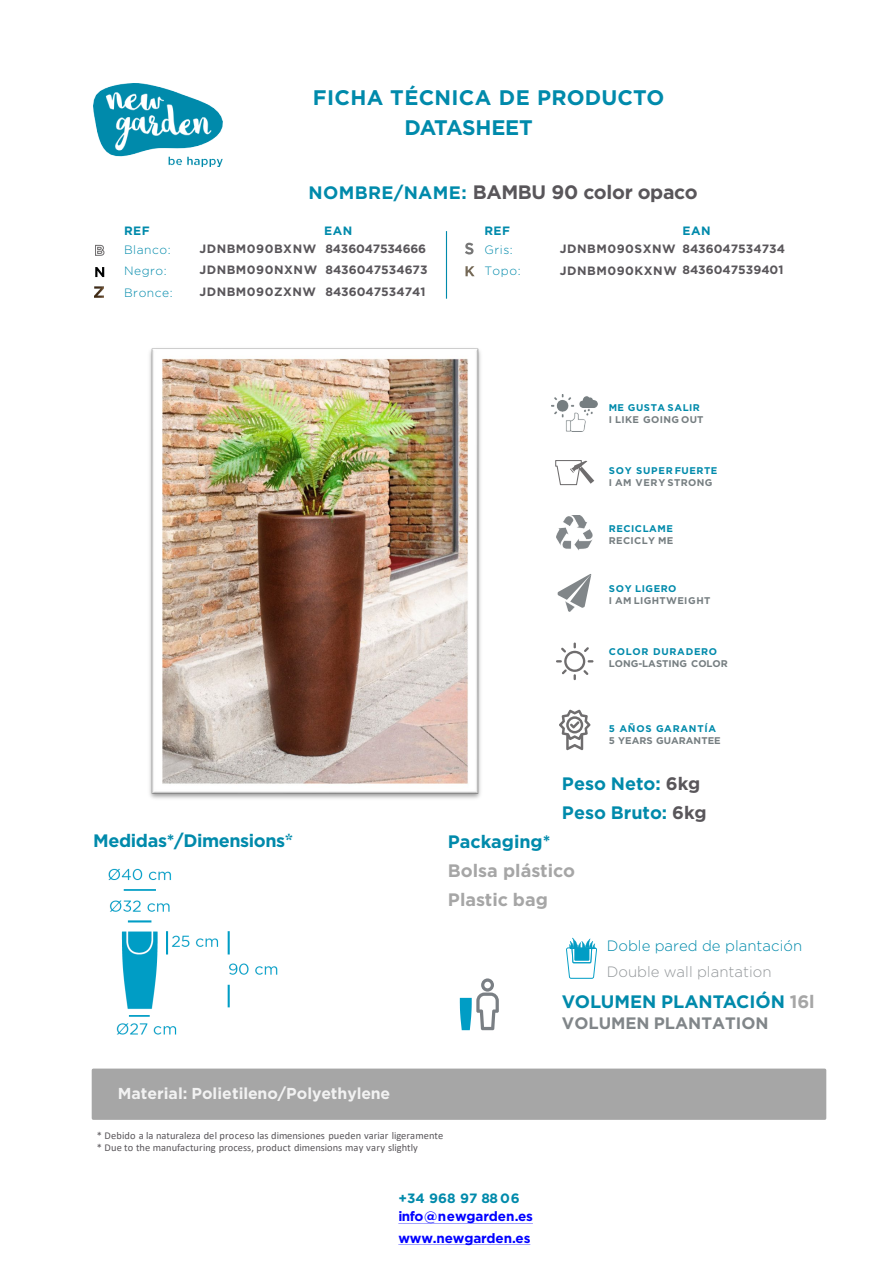
<style>
.page{position:relative;width:893px;height:1264px;background:#fff}
.page>*{position:absolute;margin:0;border:0;box-sizing:border-box;transform-origin:0 0}
.t1{font:700 21px/29.7px "Gotham";letter-spacing:.005em;color:#008aab}
.t2{font:700 19.5px "Gotham";letter-spacing:-.02em;color:#59565a}
.t3{font:700 18px "Gotham";letter-spacing:-.005em;color:#008aab}
.t4{font:700 18px "Gotham";color:#a6a6a6}
.t5{font:700 16.5px "Gotham";color:#818689}
.t6{font:700 15.9px "Gotham";letter-spacing:-.005em;color:#f2f2f2}
.t7{font:300 15px "Gotham";letter-spacing:.005em;color:#008aab}
.t8{font:300 15px "Gotham";letter-spacing:.005em;color:#93979a}
.t9{font:700 13.5px/21px "Gotham";letter-spacing:-.015em;color:#00f}
.t10{font:700 13.5px "Gotham";letter-spacing:.005em;color:#008aab}
.t11{font:700 12px "Gotham";letter-spacing:.045em;color:#59565a}
.t12{font:700 12px "Gotham";letter-spacing:.005em;color:#59565a}
.t13{font:300 12px "Gotham";letter-spacing:.045em;color:#008aab}
.t14{font:700 12px "Gotham";letter-spacing:-.02em;color:#59565a}
.t15{font:700 12px "Gotham";letter-spacing:.045em;color:#008aab}
.t16{font:10.5px "Calibri";letter-spacing:.005em;color:#59565a}
.t17{font:700 9.75px "Gotham";letter-spacing:.065em;color:#008aab}
.t18{font:700 9.75px "Gotham";letter-spacing:.03em;color:#767e81}
.t19{font:700 9.75px "Gotham";color:#767e81}
.s1{font-size:18px;color:#008aab}
.s2{color:#59565a}
.s3{font-family:"Lucida Sans";font-weight:600}
.s4{color:#a6a6a6}
</style>
<div class="page">
<img style="left:93px;top:84px;width:129px;height:83px">
<img style="left:556px;top:515px;width:36px;height:35px">
<svg style="left:557px;top:574px;width:34px;height:37px"></svg>
<img style="left:551px;top:394px;width:46px;height:37px">
<svg style="left:556px;top:642px;width:37px;height:38px"></svg>
<svg style="left:555px;top:460px;width:39px;height:25px"></svg>
<svg style="left:559px;top:709px;width:31px;height:41px"></svg>
<svg style="left:95px;top:245px;width:9px;height:10px"></svg>
<svg style="left:95px;top:267px;width:9px;height:10px"></svg>
<svg style="left:94px;top:286px;width:9px;height:12px"></svg>
<div style="left:93px;top:1069px;width:731px;height:49px;background:#a6a6a6"></div>
<div style="left:92px;top:1068px;width:734px;height:51px;border:3px solid #a6a6a6"></div>
<svg style="left:465px;top:266px;width:9px;height:10px"></svg>
<svg style="left:465px;top:243px;width:8px;height:11px"></svg>
<hr style="left:446px;top:231px;width:1px;height:67px;background:#008aab">
<img style="left:108px;top:868px;width:170px;height:167px">
<div style="left:248px;top:1019px;width:36px;height:30px;background:#fff"></div>
<svg style="left:460px;top:978px;width:38px;height:51px"></svg>
<img style="left:149px;top:348px;width:332px;height:451px">
<svg style="left:566px;top:937px;width:31px;height:41px"></svg>
<p class="t1" style="left:404px;top:82px;width:261px;text-indent:-92px">FICHA TÉCNICA DE PRODUCTO<br>DATASHEET</p>
<p class="t15" style="left:124px;top:224px;width:27px">REF</p>
<p class="t13" style="left:124px;top:243px;width:48px">Blanco:</p>
<p class="t13" style="left:124px;top:264px;width:44px">Negro:</p>
<p class="t13" style="left:124px;top:286px;width:50px">Bronce:</p>
<p class="t2" style="left:308px;top:181px;width:390px"><span class="s1">NOMBRE/NAME:</span> BAMBU 90 color opaco</p>
<p class="t11" style="left:199px;top:241px;width:118px">JDNBM090BXNW</p>
<p class="t11" style="left:199px;top:263px;width:119px">JDNBM090NXNW</p>
<p class="t11" style="left:199px;top:285px;width:118px">JDNBM090ZXNW</p>
<p class="t15" style="left:324px;top:224px;width:30px">EAN</p>
<p class="t14" style="left:325px;top:241px;width:102px">8436047534666</p>
<p class="t12" style="left:325px;top:263px;width:103px">8436047534673</p>
<p class="t12" style="left:325px;top:285px;width:101px">8436047534741</p>
<p class="t15" style="left:484px;top:224px;width:27px">REF</p>
<p class="t13" style="left:484px;top:243px;width:30px">Gris:</p>
<p class="t13" style="left:484px;top:264px;width:38px">Topo:</p>
<p class="t15" style="left:682px;top:224px;width:30px">EAN</p>
<p class="t12" style="left:682px;top:241px;width:104px">8436047534734</p>
<p class="t12" style="left:682px;top:263px;width:103px">8436047539401</p>
<p class="t11" style="left:559px;top:242px;width:117px">JDNBM090SXNW</p>
<p class="t11" style="left:559px;top:264px;width:119px">JDNBM090KXNW</p>
<p class="t17" style="left:608px;top:402px;width:93px">ME GUSTA SALIR</p>
<p class="t18" style="left:608px;top:414px;width:96px">I LIKE GOING OUT</p>
<p class="t17" style="left:608px;top:465px;width:110px">SOY SUPER FUERTE</p>
<p class="t18" style="left:608px;top:477px;width:105px">I AM VERY STRONG</p>
<p class="t17" style="left:608px;top:523px;width:66px">RECICLAME</p>
<p class="t18" style="left:608px;top:535px;width:66px">RECICLY ME</p>
<p class="t17" style="left:608px;top:583px;width:69px">SOY LIGERO</p>
<p class="t18" style="left:608px;top:595px;width:103px">I AM LIGHTWEIGHT</p>
<p class="t17" style="left:608px;top:645px;width:110px">COLOR DURADERO</p>
<p class="t19" style="left:608px;top:657px;width:120px">LONG-LASTING COLOR</p>
<p class="t17" style="left:608px;top:723px;width:109px">5 AÑOS GARANTÍA</p>
<p class="t19" style="left:608px;top:735px;width:113px">5 YEARS GUARANTEE</p>
<p class="t3" style="left:562px;top:772px;width:140px">Peso Neto: <span class="s2">6kg</span></p>
<p class="t3" style="left:562px;top:801px;width:146px">Peso Bruto: <span class="s2">6kg</span></p>
<p class="t3" style="left:93px;top:829px;width:202px">Medidas*/Dimensions<span class="s3">*</span></p>
<p class="t6" style="left:118px;top:1084px;width:274px">Material: Polietileno/Polyethylene</p>
<p class="t3" style="left:448px;top:831px;width:104px">Packaging*</p>
<p class="t4" style="left:448px;top:860px;width:129px">Bolsa plástico</p>
<p class="t4" style="left:448px;top:889px;width:101px">Plastic bag</p>
<p class="t7" style="left:606px;top:937px;width:197px">Doble pared de plantación</p>
<p class="t8" style="left:606px;top:963px;width:166px">Double wall plantation</p>
<p class="t3" style="left:562px;top:991px;width:254px">VOLUMEN PLANTACIÓN <span class="s4">16l</span></p>
<p class="t5" style="left:562px;top:1013px;width:208px">VOLUMEN PLANTATION</p>
<p class="t16" style="left:97px;top:1127px;width:348px">* Debido a la naturaleza del proceso las dimensiones pueden variar ligeramente</p>
<p class="t16" style="left:97px;top:1140px;width:322px">* Due to the manufacturing process, product dimensions may vary slightly</p>
<p class="t10" style="left:398px;top:1190px;width:123px">+34 968 97 8806</p>
<p class="t9" style="left:398px;top:1205px;width:136px">info@newgarden.es www.newgarden.es</p>
</div>
